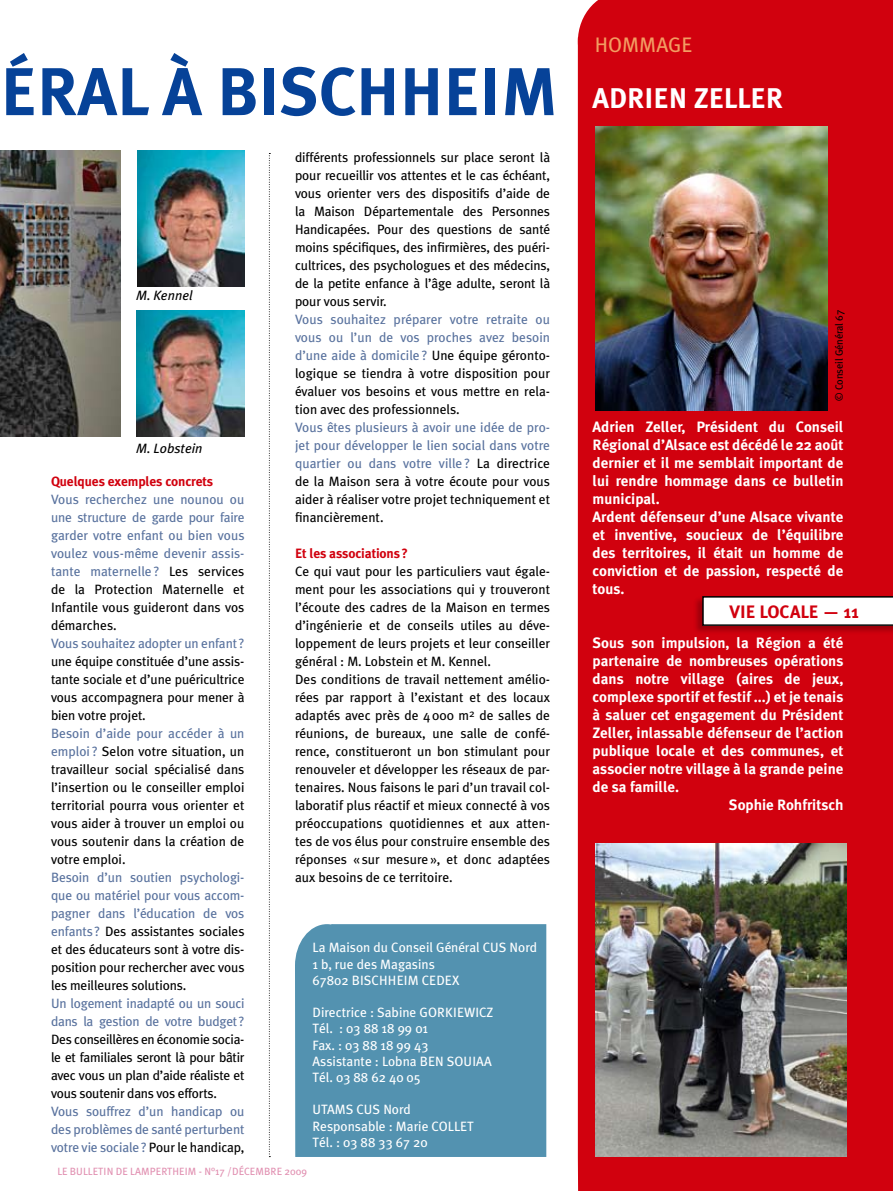
<style>
.page{position:relative;width:893px;height:1191px;background:#fff}
.page>*{position:absolute;margin:0;border:0;box-sizing:border-box;transform-origin:0 0}
.t1{font:700 67.5px "Meta Plus";color:#064298}
.t2{font:700 28.5px "Meta Plus";color:#fff}
.t3{font:21px "Meta Plus";letter-spacing:.005em;color:#f29d62}
.t4{font:700 18px "Meta Plus";color:#d1010e}
.t5{font:700 15px/18px "Meta Plus";color:#fff}
.t6{font:13.5px/18px "Meta Plus";color:#000;text-align:justify}
.t7{font:13.5px/18px "Meta Plus";letter-spacing:-.01em;color:#59729e;text-align:justify}
.t8{font:13.5px/16.2px "Meta Plus";color:#fff}
.t9{font:700 13.5px "Meta Plus";letter-spacing:-.01em;color:#d1010e}
.t10{font:italic 13.5px "Meta Plus";color:#000}
.t11{font:10.5px "Meta Plus";letter-spacing:.005em;color:#e190b1}
.t12{font:10.5px "Meta Plus";letter-spacing:-.01em;color:#000}
.s1{color:#000}
.s2{color:#59729e}
</style>
<div class="page">
<div style="left:578px;top:0;width:315px;height:1191px;background:#d1010e"></div>
<div style="left:578px;top:0;width:91px;height:92px;background:#d1010e"></div>
<svg style="left:269px;top:153px;width:1px;height:1004px"></svg>
<div style="left:693px;top:595px;width:200px;height:40px;background:#000;opacity:.25"></div>
<svg style="left:702px;top:596px;width:191px;height:30px"></svg>
<div style="left:295px;top:924px;width:251px;height:233px;background:#5392b0"></div>
<img style="left:138px;top:151px;width:106px;height:135px">
<img style="left:0;top:151px;width:120px;height:286px">
<img style="left:137px;top:310px;width:107px;height:126px">
<img style="left:595px;top:126px;width:233px;height:284px">
<img style="left:595px;top:843px;width:251px;height:314px">
<h1 class="t1" style="left:1px;top:53px;width:559px">ÉRAL À BISCHHEIM</h1>
<p class="t10" style="left:136px;top:287px;width:58px">M. Kennel</p>
<p class="t10" style="left:136px;top:440px;width:68px">M. Lobstein</p>
<p class="t9" style="left:51px;top:474px;width:164px">Quelques exemples concrets</p>
<p class="t7" style="left:51px;top:490px;width:195px">Vous recherchez une nounou ou une structure de garde pour faire garder votre enfant ou bien vous voulez vous-même devenir assis&shy;tante maternelle? <span class="s1">Les services de la Protection Maternelle et Infantile vous guideront dans vos démarches.</span></p>
<p class="t7" style="left:51px;top:634px;width:195px">Vous souhaitez adopter un enfant?</p>
<p class="t6" style="left:51px;top:652px;width:195px">une équipe constituée d’une assis&shy;tante sociale et d’une puéricultrice vous accompagnera pour mener à bien votre projet.</p>
<p class="t6" style="left:51px;top:724px;width:195px"><span class="s2">Besoin d’aide pour accéder à un emploi ?</span> Selon votre situation, un travailleur social spécialisé dans l’insertion ou le conseiller emploi territorial pourra vous orienter et vous aider à trouver un emploi ou vous soutenir dans la création de votre emploi.</p>
<p class="t6" style="left:51px;top:868px;width:195px"><span class="s2">Besoin d’un soutien psychologi&shy;que ou matériel pour vous accom&shy;pagner dans l’éducation de vos enfants?</span> Des assistantes sociales et des éducateurs sont à votre dis&shy;position pour rechercher avec vous les meilleures solutions.</p>
<p class="t7" style="left:51px;top:994px;width:195px">Un logement inadapté ou un souci dans la gestion de votre budget?</p>
<p class="t6" style="left:51px;top:1030px;width:195px">Des conseillères en économie socia&shy;le et familiales seront là pour bâtir avec vous un plan d’aide réaliste et vous soutenir dans vos efforts.</p>
<p class="t7" style="left:51px;top:1102px;width:195px">Vous souffrez d’un handicap ou des problèmes de santé perturbent votre vie sociale? <span class="s1">Pour le handicap,</span></p>
<p class="t6" style="left:295px;top:148px;width:257px">différents professionnels sur place seront là pour recueillir vos attentes et le cas échéant, vous orienter vers des dispositifs d’aide de la Maison Départementale des Personnes Handicapées. Pour des questions de santé moins spécifiques, des infirmières, des puéri&shy;cultrices, des psychologues et des médecins, de la petite enfance à l’âge adulte, seront là pour vous servir.</p>
<p class="t6" style="left:295px;top:310px;width:257px"><span class="s2">Vous souhaitez préparer votre retraite ou vous ou l’un de vos proches avez besoin d’une aide à domicile?</span> Une équipe géronto&shy;logique se tiendra à votre disposition pour évaluer vos besoins et vous mettre en rela&shy;tion avec des professionnels.</p>
<p class="t6" style="left:295px;top:418px;width:257px"><span class="s2">Vous êtes plusieurs à avoir une idée de pro&shy;jet pour développer le lien social dans votre quartier ou dans votre ville?</span> La directrice de la Maison sera à votre écoute pour vous aider à réaliser votre projet techniquement et financièrement.</p>
<p class="t9" style="left:295px;top:546px;width:115px">Et les associations?</p>
<p class="t6" style="left:295px;top:562px;width:257px;text-align:left">Ce qui vaut pour les particuliers vaut égale&shy;ment pour les associations qui y trouveront l’écoute des cadres de la Maison en termes d’ingénierie et de conseils utiles au déve&shy;loppement de leurs projets et leur conseiller général : M. Lobstein et M. Kennel.<br>Des conditions de travail nettement amélio&shy;rées par rapport à l’existant et des locaux adaptés avec près de 4000 m<sup>2</sup> de salles de réunions, de bureaux, une salle de confé&shy;rence, constitueront un bon stimulant pour renouveler et développer les réseaux de par&shy;tenaires. Nous faisons le pari d’un travail col&shy;laboratif plus réactif et mieux connecté à vos préoccupations quotidiennes et aux atten&shy;tes de vos élus pour construire ensemble des réponses «sur mesure», et donc adaptées aux besoins de ce territoire.</p>
<p class="t8" style="left:313px;top:939px;width:226px">La Maison du Conseil Général CUS Nord<br>1 b, rue des Magasins<br>67802 BISCHHEIM CEDEX</p>
<p class="t8" style="left:313px;top:1004px;width:182px">Directrice : Sabine GORKIEWICZ<br>Tél. : 03 88 18 99 01<br>Fax. : 03 88 18 99 43<br>Assistante : Lobna BEN SOUIAA<br>Tél. 03 88 62 40 05</p>
<p class="t8" style="left:313px;top:1101px;width:163px">UTAMS CUS Nord<br>Responsable : Marie COLLET<br>Tél. : 03 88 33 67 20</p>
<p class="t11" style="left:57px;top:1165px;width:251px">LE BULLETIN DE LAMPERTHEIM - N°17 /DÉCEMBRE 2009</p>
<h3 class="t3" style="left:595px;top:32px;width:99px">HOMMAGE</h3>
<h2 class="t2" style="left:593px;top:82px;width:192px">ADRIEN ZELLER</h2>
<p class="t12" style="left:833px;top:401px;width:92px;rotate:-90deg">© Conseil Général 67</p>
<p class="t5" style="left:593px;top:418px;width:252px">Adrien Zeller, Président du Conseil<br>Régional d’Alsace est décédé le 22 août dernier et il me semblait important de lui rendre hommage dans ce bulletin municipal.<br>Ardent défenseur d’une Alsace vivante et inventive, soucieux de l’équilibre des territoires, il était un homme de conviction et de passion, respecté de tous.</p>
<h3 class="t4" style="left:729px;top:601px;width:131px">VIE LOCALE — 11</h3>
<p class="t5" style="left:593px;top:634px;width:252px">Sous son impulsion, la Région a été</p>
<p class="t5" style="left:593px;top:652px;width:252px">partenaire de nombreuses opérations</p>
<p class="t5" style="left:593px;top:670px;width:252px">dans notre village (aires de jeux,</p>
<p class="t5" style="left:593px;top:688px;width:252px">complexe sportif et festif ...) et je tenais</p>
<p class="t5" style="left:593px;top:706px;width:252px">à saluer cet engagement du Président</p>
<p class="t5" style="left:593px;top:724px;width:252px">Zeller, inlassable défenseur de l’action</p>
<p class="t5" style="left:593px;top:742px;width:252px">publique locale et des communes, et</p>
<p class="t5" style="left:593px;top:760px;width:252px">associer notre village à la grande peine</p>
<p class="t5" style="left:593px;top:778px;width:88px">de sa famille.</p>
<p class="t5" style="left:729px;top:796px;width:116px">Sophie Rohfritsch</p>
</div>
